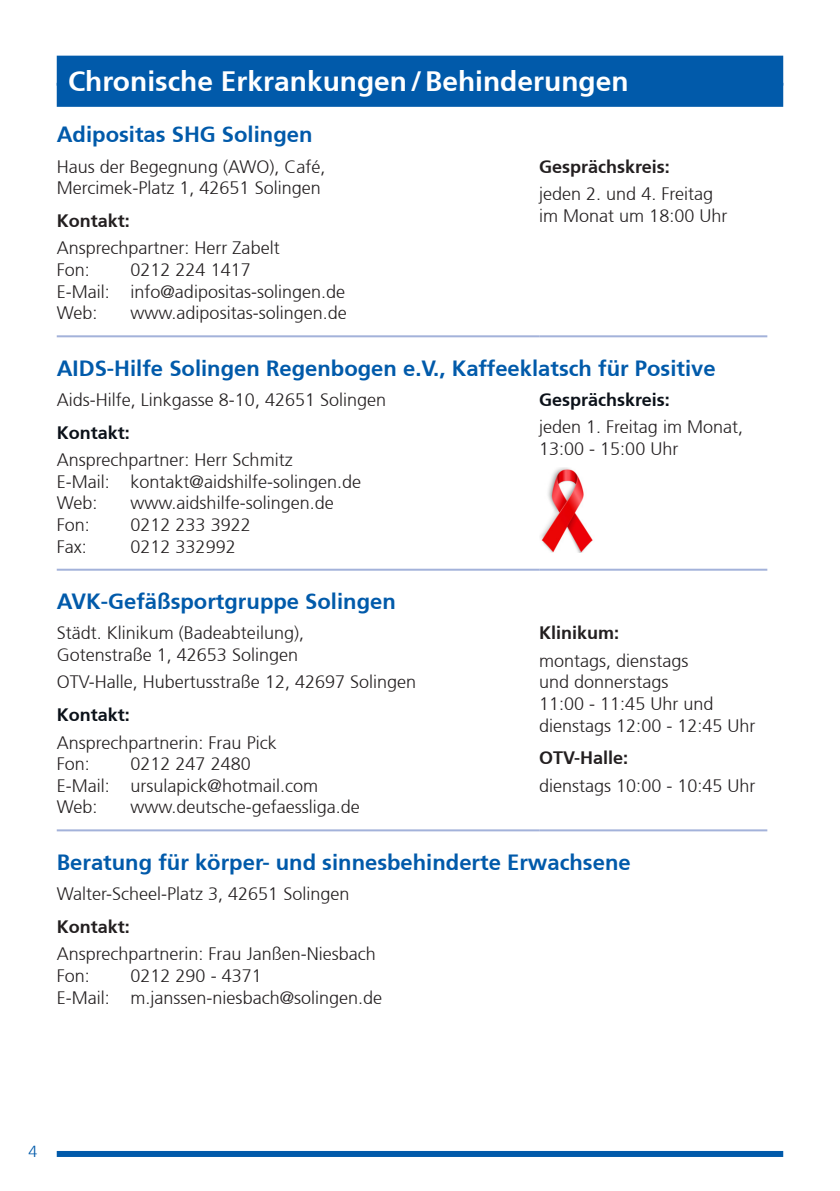
<style>
.page{position:relative;width:840px;height:1191px;background:#fff}
.page>*{position:absolute;margin:0;border:0;box-sizing:border-box;transform-origin:0 0}
.t1{font:700 28px "Frutiger";color:#fff}
.t2{font:700 22px "Frutiger";color:#015aaa}
.t3{font:300 18px/21.6px "Frutiger";color:#231f20}
.t4{font:700 18px "Frutiger";color:#231f20}
.t5{font:700 18px "Frutiger";color:#0b1119}
.t6{font:300 16px "Frutiger";color:#015aaa}
</style>
<div class="page">
<div style="left:57px;top:56px;width:725px;height:30px;background:#015aaa"></div>
<div style="left:57px;top:83px;width:725px;height:24px;background:#015aaa"></div>
<hr style="left:57px;top:335px;width:482px;height:2px;background:#a3b2da">
<hr style="left:539px;top:335px;width:227px;height:2px;background:#a3b2da">
<hr style="left:57px;top:568px;width:482px;height:2px;background:#a3b2da">
<hr style="left:539px;top:568px;width:227px;height:2px;background:#a3b2da">
<hr style="left:57px;top:829px;width:482px;height:2px;background:#a3b2da">
<hr style="left:539px;top:829px;width:227px;height:2px;background:#a3b2da">
<img style="left:540px;top:467px;width:53px;height:85px">
<div style="left:57px;top:1151px;width:725px;height:6px;background:#015aaa"></div>
<h1 class="t1" style="left:68px;top:65px;width:561px">Chronische Erkrankungen/Behinderungen</h1>
<p class="t2" style="left:57px;top:122px;width:257px">Adipositas SHG Solingen</p>
<p class="t3" style="left:57px;top:156px;width:270px">Haus der Begegnung (AWO), Café,<br>Mercimek-Platz 1, 42651 Solingen</p>
<p class="t4" style="left:57px;top:210px;width:75px">Kontakt:</p>
<p class="t3" style="left:57px;top:238px;width:224px">Ansprechpartner: Herr Zabelt<br>Fon:</p>
<p class="t4" style="left:539px;top:156px;width:132px">Gesprächskreis:</p>
<p class="t3" style="left:539px;top:183px;width:190px">jeden 2. und 4. Freitag im Monat um 18:00 Uhr</p>
<p class="t3" style="left:57px;top:259px;width:290px;text-indent:74px">0212 224 1417<br>E-Mail: info@adipositas-solingen.de<br>Web:</p>
<p class="t3" style="left:130px;top:302px;width:218px">www.adipositas-solingen.de</p>
<p class="t2" style="left:57px;top:355px;width:660px">AIDS-Hilfe Solingen Regenbogen e.V., Kaffeeklatsch für Positive</p>
<p class="t3" style="left:57px;top:389px;width:331px">Aids-Hilfe, Linkgasse 8-10, 42651 Solingen</p>
<p class="t5" style="left:57px;top:422px;width:75px">Kontakt:</p>
<p class="t3" style="left:57px;top:449px;width:306px">Ansprechpartner: Herr Schmitz<br>E-Mail: kontakt@aidshilfe-solingen.de<br>Web:</p>
<p class="t5" style="left:539px;top:389px;width:132px">Gesprächskreis:</p>
<p class="t3" style="left:539px;top:416px;width:205px">jeden 1. Freitag im Monat,<br>13:00 - 15:00 Uhr</p>
<p class="t3" style="left:130px;top:493px;width:205px">www.aidshilfe-solingen.de</p>
<p class="t3" style="left:57px;top:514px;width:35px">Fon:</p>
<p class="t3" style="left:130px;top:514px;width:122px">0212 233 3922</p>
<p class="t3" style="left:57px;top:536px;width:31px">Fax:</p>
<p class="t3" style="left:130px;top:536px;width:107px">0212 332992</p>
<p class="t2" style="left:57px;top:588px;width:340px">AVK-Gefäßsportgruppe Solingen</p>
<p class="t3" style="left:57px;top:622px;width:249px">Städt. Klinikum (Badeabteilung),<br>Gotenstraße 1, 42653 Solingen</p>
<p class="t3" style="left:57px;top:671px;width:361px">OTV-Halle, Hubertusstraße 12, 42697 Solingen</p>
<p class="t5" style="left:57px;top:704px;width:75px">Kontakt:</p>
<p class="t3" style="left:57px;top:732px;width:221px">Ansprechpartnerin: Frau Pick<br>Fon:</p>
<p class="t3" style="left:57px;top:753px;width:263px;text-indent:74px">0212 247 2480<br>E-Mail: ursulapick@hotmail.com<br>Web:</p>
<p class="t3" style="left:130px;top:796px;width:231px">www.deutsche-gefaessliga.de</p>
<p class="t4" style="left:539px;top:622px;width:82px">Klinikum:</p>
<p class="t3" style="left:539px;top:650px;width:218px">montags, dienstags<br>und donnerstags<br>11:00 - 11:45 Uhr und dienstags 12:00 - 12:45 Uhr</p>
<p class="t4" style="left:539px;top:747px;width:91px">OTV-Halle:</p>
<p class="t3" style="left:539px;top:775px;width:218px">dienstags 10:00 - 10:45 Uhr</p>
<p class="t2" style="left:57px;top:849px;width:575px">Beratung für körper- und sinnesbehinderte Erwachsene</p>
<p class="t3" style="left:57px;top:883px;width:294px">Walter-Scheel-Platz 3, 42651 Solingen</p>
<p class="t4" style="left:57px;top:916px;width:75px">Kontakt:</p>
<p class="t3" style="left:57px;top:943px;width:320px">Ansprechpartnerin: Frau Janßen-Niesbach<br>Fon:</p>
<p class="t3" style="left:57px;top:965px;width:327px;text-indent:74px">0212 290 - 4371<br>E-Mail: m.janssen-niesbach@solingen.de</p>
<p class="t6" style="left:28px;top:1142px;width:10px">4</p>
</div>
